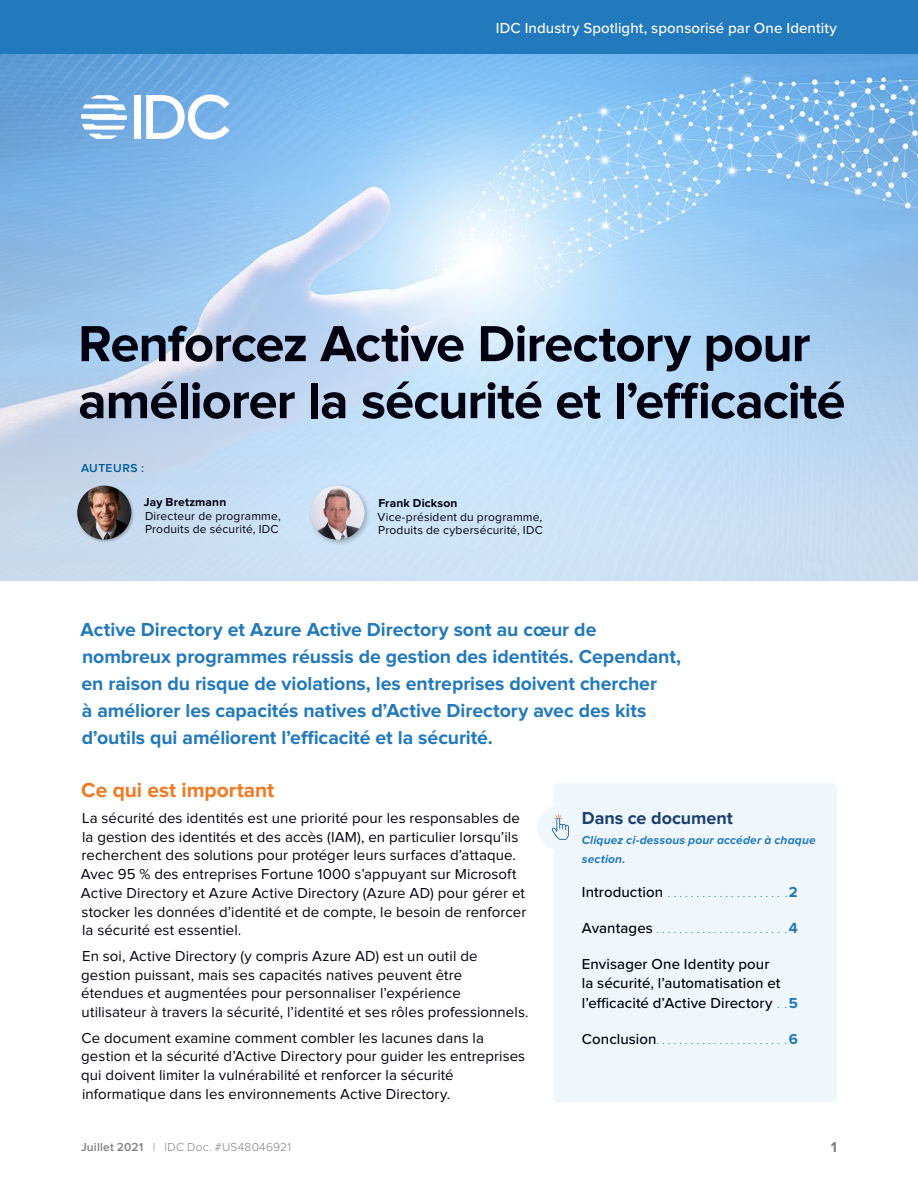
<style>
.page{position:relative;width:918px;height:1188px;background:#fff}
.page>*{position:absolute;margin:0;border:0;box-sizing:border-box;transform-origin:0 0}
.t1{font:700 52.5px/57px "Proxima Nova";letter-spacing:-.02em;color:#01010f}
.t2{font:700 21px "Proxima Nova";letter-spacing:-.005em;color:#f37921}
.t3{font:700 19.5px/27px "Proxima Nova";letter-spacing:-.005em;color:#2279bc}
.t4{font:700 18px "Proxima Nova";letter-spacing:-.005em;color:#1c3f72}
.t5{font:15px/18.8px "Proxima Nova";letter-spacing:.005em;color:#01010f}
.t6{font:500 15px/19.5px "Proxima Nova";letter-spacing:.005em;color:#01010f}
.t7{font:500 15px "Proxima Nova";letter-spacing:.005em;color:#fff}
.t8{font:700 15px "Proxima Nova";color:#808087}
.t9{font:12px/13.5px "Proxima Nova";letter-spacing:.015em;color:#01010f}
.t10{font:italic 700 12px/19.5px "Proxima Nova";letter-spacing:.01em;color:#2279bc}
.t11{font:300 12px "Proxima Nova";letter-spacing:.02em;color:#808087}
.t12{font:700 12px "Proxima Nova";letter-spacing:.01em;color:#01010f}
.t13{font:600 12px "Proxima Nova";letter-spacing:.035em;color:#005b9b}
.t14{font:700 7.5px "Proxima Nova";color:#2279bc}
.s1{font-weight:500;font-size:15px;color:#01010f}
.s2{font-size:15px}
.s3{font-weight:700;font-size:7.5px;color:#2279bc}
.s4{font-weight:700;color:#2279bc}
.s5{font-weight:600}
</style>
<div class="page">
<img style="left:0;top:54px;width:918px;height:526px">
<div style="left:134px;top:95px;width:7px;height:44px;background:#fff"></div>
<svg style="left:146px;top:95px;width:83px;height:45px"></svg>
<svg style="left:81px;top:95px;width:46px;height:44px"></svg>
<div style="left:308px;top:483px;width:63px;height:63px;background:#000;opacity:.25"></div>
<img style="left:310px;top:486px;width:54px;height:54px;border-radius:27px">
<div style="left:76px;top:485px;width:59px;height:58px;background:#000;opacity:.25"></div>
<img style="left:77px;top:486px;width:54px;height:54px;border-radius:27px">
<div style="left:554px;top:783px;width:283px;height:320px;background:#eff7fc;border-radius:5px"></div>
<div style="left:537px;top:805px;width:45px;height:45px;background:#eff7fc;border-radius:50%"></div>
<svg style="left:552px;top:814px;width:17px;height:26px"></svg>
<div style="left:0;top:0;width:918px;height:54px;background:#2279bc"></div>
<p class="t7" style="left:496px;top:17px;width:343px">IDC Industry Spotlight, sponsorisé par One Identity</p>
<h1 class="t1" style="left:78px;top:316px;width:769px">Renforcez Active Directory pour améliorer la sécurité et l’efficacité</h1>
<p class="t13" style="left:81px;top:463px;width:65px">AUTEURS :</p>
<p class="t12" style="left:144px;top:496px;width:84px">Jay Bretzmann</p>
<p class="t9" style="left:145px;top:510px;width:137px">Directeur de programme,<br>Produits de sécurité, IDC</p>
<p class="t12" style="left:378px;top:496px;width:81px">Frank Dickson</p>
<p class="t9" style="left:378px;top:511px;width:167px">Vice-président du programme,<br>Produits de cybersécurité, IDC</p>
<p class="t3" style="left:81px;top:617px;width:602px">Active Directory et Azure Active Directory sont au cœur de nombreux programmes réussis de gestion des identités. Cependant, en raison du risque de violations, les entreprises doivent chercher<br>à améliorer les capacités natives d’Active Directory avec des kits d’outils qui améliorent l’efficacité et la sécurité.</p>
<h2 class="t2" style="left:81px;top:778px;width:195px">Ce qui est important</h2>
<p class="t5" style="left:81px;top:809px;width:447px">La sécurité des identités est une priorité pour les responsables de la gestion des identités et des accès (IAM), en particulier lorsqu’ils recherchent des solutions pour protéger leurs surfaces d’attaque.<br>Avec 95 % des entreprises Fortune 1000 s’appuyant sur Microsoft Active Directory et Azure Active Directory (Azure AD) pour gérer et stocker les données d’identité et de compte, le besoin de renforcer la sécurité est essentiel.</p>
<p class="t5" style="left:81px;top:947px;width:449px">En soi, Active Directory (y compris Azure AD) est un outil de gestion puissant, mais ses capacités natives peuvent être<br>étendues et augmentées pour personnaliser l’expérience utilisateur à travers la sécurité, l’identité et ses rôles professionnels.</p>
<p class="t5" style="left:81px;top:1029px;width:445px">Ce document examine comment combler les lacunes dans la gestion et la sécurité d’Active Directory pour guider les entreprises qui doivent limiter la vulnérabilité et renforcer la sécurité informatique dans les environnements Active Directory.</p>
<p class="t4" style="left:582px;top:808px;width:152px">Dans ce document</p>
<p class="t10" style="left:582px;top:830px;width:235px">Cliquez ci-dessous pour accéder à chaque section.</p>
<p class="t14" style="left:582px;top:891px;width:218px"><span class="s1">Introduction</span>.................... . <span class="s2">2</span></p>
<p class="t14" style="left:582px;top:926px;width:218px"><span class="s1">Avantages</span>...................... . <span class="s2">4</span></p>
<p class="t6" style="left:582px;top:954px;width:218px">Envisager One Identity pour<br>la sécurité, l’automatisation et l’efficacité d’Active Directory <span class="s3">. .</span> <span class="s4">5</span></p>
<p class="t14" style="left:582px;top:1037px;width:78px"><span class="s1">Conclusion</span>.......................</p>
<p class="t14" style="left:785px;top:1037px;width:14px">. <span class="s2">6</span></p>
<p class="t11" style="left:81px;top:1141px;width:212px"><span class="s5">Juillet 2021</span> | IDC Doc. #US48046921</p>
<p class="t8" style="left:831px;top:1138px;width:8px">1</p>
</div>
